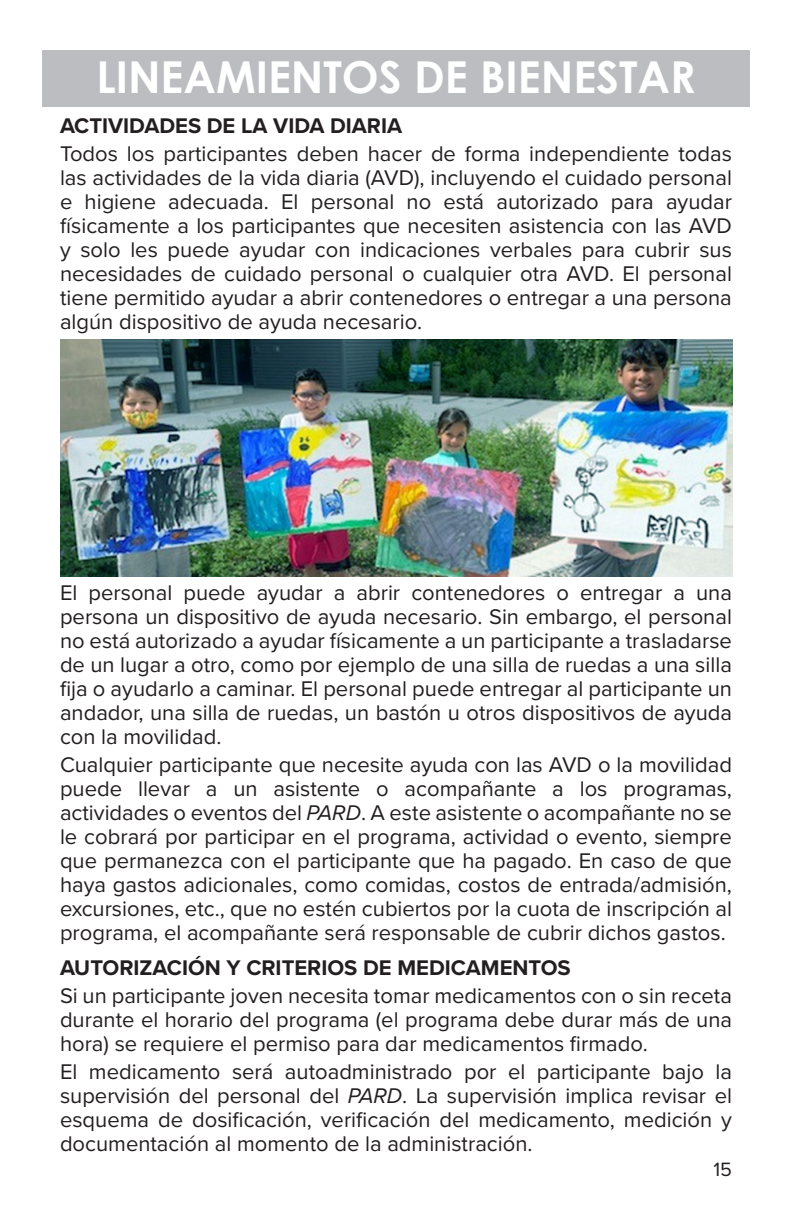
<style>
.page{position:relative;width:792px;height:1224px;background:#fff}
.page>*{position:absolute;margin:0;border:0;box-sizing:border-box;transform-origin:0 0}
.Page_Header_2{font:700 44px "Century Gothic";color:#fff}
.Body_Text{font:22px/24px "Proxima Nova";color:#231f20;text-align:justify}
.t1{font:700 22px "Proxima Nova";color:#231f20}
.t2{font:20px "Proxima Nova";color:#231f20}
.s1{font-style:italic}
</style>
<div class="page">
<div style="left:42px;top:50px;width:708px;height:56px;background:#bcbdc0"></div>
<img style="left:60px;top:339px;width:672px;height:237px">
<p class="Page_Header_2" style="left:96px;top:44px;width:601px">LINEAMIENTOS DE BIENESTAR</p>
<p class="t1" style="left:60px;top:110px;width:344px">ACTIVIDADES DE LA VIDA DIARIA</p>
<p class="Body_Text" style="left:60px;top:141px;width:674px">Todos los participantes deben hacer de forma independiente todas las actividades de la vida diaria (AVD), incluyendo el cuidado personal e higiene adecuada. El personal no está autorizado para ayudar físicamente a los participantes que necesiten asistencia con las AVD y solo les puede ayudar con indicaciones verbales para cubrir sus necesidades de cuidado personal o cualquier otra AVD. El personal tiene permitido ayudar a abrir contenedores o entregar a una persona algún dispositivo de ayuda necesario.</p>
<p class="Body_Text" style="left:60px;top:580px;width:674px">El personal puede ayudar a abrir contenedores o entregar a una persona un dispositivo de ayuda necesario. Sin embargo, el personal no está autorizado a ayudar físicamente a un participante a trasladarse de un lugar a otro, como por ejemplo de una silla de ruedas a una silla fija o ayudarlo a caminar. El personal puede entregar al participante un andador, una silla de ruedas, un bastón u otros dispositivos de ayuda con la movilidad.</p>
<p class="Body_Text" style="left:60px;top:752px;width:674px">Cualquier participante que necesite ayuda con las AVD o la movilidad puede llevar a un asistente o acompañante a los programas, actividades o eventos del <span class="s1">PARD</span>. A este asistente o acompañante no se le cobrará por participar en el programa, actividad o evento, siempre que permanezca con el participante que ha pagado. En caso de que haya gastos adicionales, como comidas, costos de entrada/admisión, excursiones, etc., que no estén cubiertos por la cuota de inscripción al programa, el acompañante será responsable de cubrir dichos gastos.</p>
<p class="t1" style="left:60px;top:951px;width:512px">AUTORIZACIÓN Y CRITERIOS DE MEDICAMENTOS</p>
<p class="Body_Text" style="left:60px;top:982px;width:674px">Si un participante joven necesita tomar medicamentos con o sin receta durante el horario del programa (el programa debe durar más de una hora) se requiere el permiso para dar medicamentos firmado.</p>
<p class="Body_Text" style="left:60px;top:1058px;width:674px">El medicamento será autoadministrado por el participante bajo la supervisión del personal del <span class="s1">PARD</span>. La supervisión implica revisar el esquema de dosificación, verificación del medicamento, medición y documentación al momento de la administración.</p>
<p class="t2" style="left:713px;top:1154px;width:20px">15</p>
</div>
